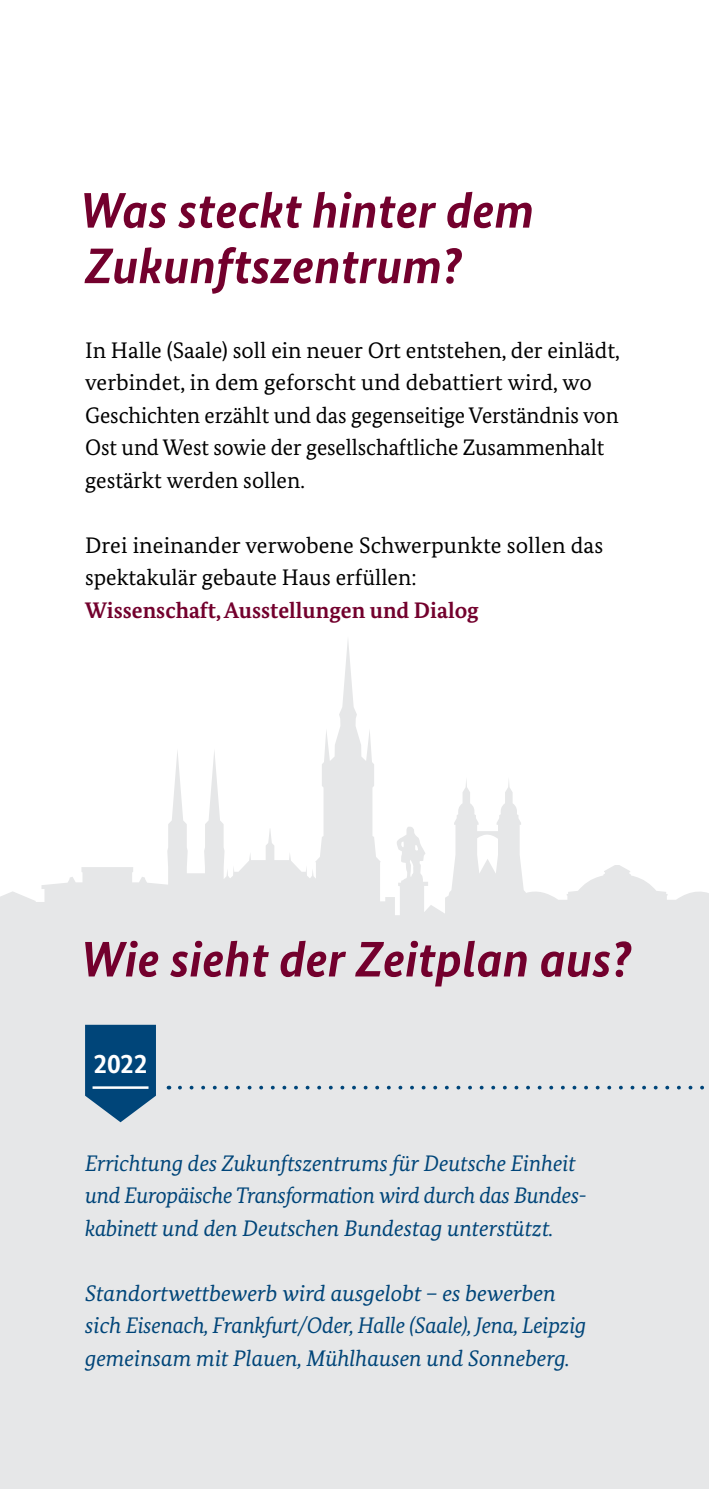
<style>
.page{position:relative;width:709px;height:1489px;background:#fff}
.page>*{position:absolute;margin:0;border:0;box-sizing:border-box;transform-origin:0 0}
.t1{font:italic 700 50px/55.5px "Bundes Sans";color:#73002d}
.t2{font:700 27.5px "Bundes Sans";color:#fff}
.t3{font:22.5px/32.5px "Bundes Serif";color:#000}
.t4{font:italic 22.5px/32.5px "Bundes Serif";color:#004579}
.s1{font-weight:700;color:#73002d}
</style>
<div class="page">
<div style="left:0;top:940px;width:709px;height:548px;background:#e6e7e8"></div>
<svg style="left:85px;top:1024px;width:71px;height:98px;background:#235d89"></svg>
<hr style="left:92px;top:1086px;width:56px;height:2px;background:#fff">
<div style="left:2px;top:1359px;width:707px;height:129px;background:#e6e7e8"></div>
<svg style="left:180px;top:1085px;width:529px;height:4px;background:#b2c2cf"></svg>
<svg style="left:0;top:641px;width:709px;height:299px"></svg>
<h2 class="t1" style="left:80px;top:182px;width:455px">Was steckt hinter dem<br>Zukunftszentrum?</h2>
<p class="t3" style="left:85px;top:333px;width:536px">In Halle (Saale) soll ein neuer Ort entstehen, der einlädt, verbindet, in dem geforscht und debattiert wird, wo Geschichten erzählt und das gegenseitige Verständnis von Ost und West sowie der gesellschaftliche Zusammenhalt gestärkt werden sollen.</p>
<p class="t3" style="left:85px;top:528px;width:519px">Drei ineinander verwobene Schwerpunkte sollen das spektakulär gebaute Haus erfüllen:<br><span class="s1">Wissenschaft, Ausstellungen und Dialog</span></p>
<h2 class="t1" style="left:81px;top:931px;width:552px">Wie sieht der Zeitplan aus?</h2>
<h3 class="t2" style="left:93px;top:1046px;width:56px">2022</h3>
<p class="t4" style="left:85px;top:1146px;width:503px">Errichtung des Zukunftszentrums für Deutsche Einheit und Europäische Transformation wird durch das Bundes&shy;kabinett und den Deutschen Bundestag unterstützt.</p>
<p class="t4" style="left:85px;top:1276px;width:502px">Standortwettbewerb wird ausgelobt – es bewerben sich Eisenach, Frankfurt/Oder, Halle (Saale), Jena, Leipzig gemeinsam mit Plauen, Mühlhausen und Sonneberg.</p>
</div>
